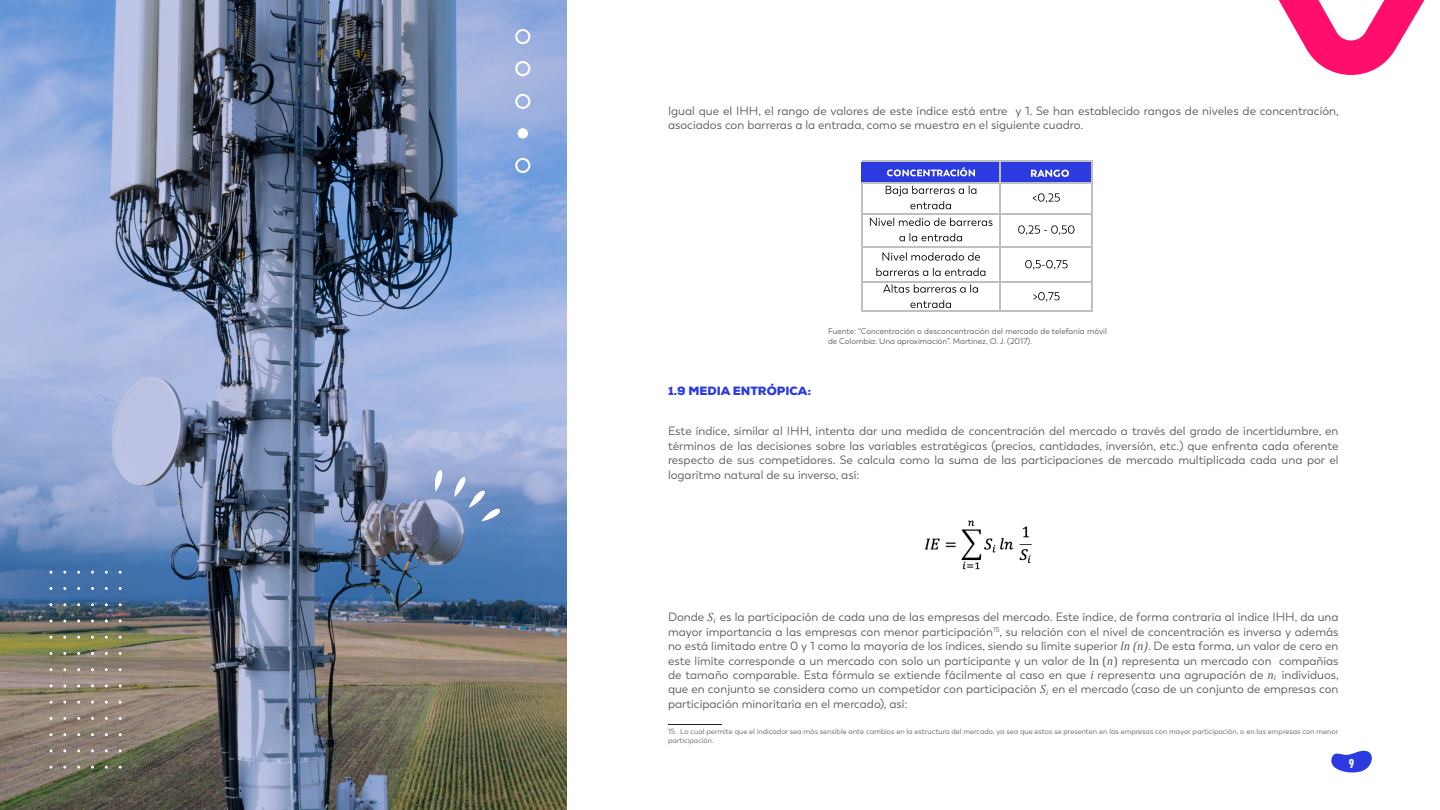
<style>
.page{position:relative;width:1440px;height:810px;background:#fff}
.page>*{position:absolute;margin:0;border:0;box-sizing:border-box;transform-origin:0 0}
.t1{font:12.75px "Core Paint B3 W01";color:#fff}
.t2{font:12px/14.4px "Boston";color:#57585a;text-align:justify}
.t3{font:900 12px "Nexa";color:#2b3be0}
.t4{font:8.25px/9.9px "Boston";color:#57585a}
.t5{font:7.5px/9px "Boston";color:#636366}
.t6{font:italic 7.5px "Cambria";color:#57585a}
.s1{font-family:"Cambria";font-style:italic}
.s2{font-family:"Cambria"}
</style>
<div class="page">
<svg style="left:1331px;top:750px;width:41px;height:23px"></svg>
<hr style="left:668px;top:724px;width:54px;height:1px;background:#231f20">
<img style="left:0;top:0;width:567px;height:810px">
<svg style="left:434px;top:470px;width:9px;height:22px"></svg>
<svg style="left:454px;top:477px;width:46px;height:44px;background:#8aa4ce"></svg>
<svg style="left:515px;top:29px;width:15px;height:15px"></svg>
<div style="left:518px;top:128px;width:10px;height:11px;background:#fff;border-radius:50%"></div>
<svg style="left:515px;top:61px;width:15px;height:15px"></svg>
<svg style="left:515px;top:94px;width:16px;height:15px"></svg>
<svg style="left:515px;top:158px;width:16px;height:15px"></svg>
<svg style="left:1278px;top:0;width:147px;height:75px"></svg>
<div style="left:861px;top:162px;width:139px;height:20px;background:#2b3be0"></div>
<div style="left:1001px;top:162px;width:91px;height:20px;background:#2b3be0"></div>
<hr style="left:862px;top:160px;width:138px;height:2px;background:#bfbfbf">
<hr style="left:1001px;top:160px;width:91px;height:2px;background:#bfbfbf">
<svg style="left:886px;top:186px;width:90px;height:23px"></svg>
<svg style="left:1033px;top:193px;width:27px;height:10px"></svg>
<hr style="left:864px;top:182px;width:136px;height:2px;background:#bfbfbf">
<hr style="left:1001px;top:182px;width:91px;height:2px;background:#bfbfbf">
<svg style="left:870px;top:218px;width:123px;height:8px"></svg>
<svg style="left:899px;top:233px;width:63px;height:8px"></svg>
<svg style="left:1018px;top:225px;width:56px;height:10px"></svg>
<svg style="left:861px;top:182px;width:3px;height:32px"></svg>
<hr style="left:862px;top:213px;width:138px;height:1px;background:#bfbfbf">
<svg style="left:1000px;top:160px;width:1px;height:54px"></svg>
<hr style="left:1001px;top:213px;width:91px;height:1px;background:#bfbfbf">
<svg style="left:1092px;top:160px;width:1px;height:54px"></svg>
<hr style="left:861px;top:214px;width:1px;height:32px;background:#bfbfbf">
<hr style="left:1000px;top:214px;width:1px;height:32px;background:#bfbfbf">
<hr style="left:1092px;top:214px;width:1px;height:32px;background:#bfbfbf">
<svg style="left:882px;top:252px;width:98px;height:9px"></svg>
<svg style="left:876px;top:268px;width:109px;height:8px"></svg>
<svg style="left:1025px;top:260px;width:43px;height:9px"></svg>
<hr style="left:862px;top:246px;width:138px;height:2px;background:#bfbfbf">
<hr style="left:1001px;top:246px;width:91px;height:2px;background:#bfbfbf">
<hr style="left:861px;top:248px;width:1px;height:33px;background:#bfbfbf">
<hr style="left:1000px;top:248px;width:1px;height:33px;background:#bfbfbf">
<hr style="left:1092px;top:248px;width:1px;height:33px;background:#bfbfbf">
<svg style="left:883px;top:284px;width:95px;height:9px"></svg>
<svg style="left:910px;top:300px;width:41px;height:8px"></svg>
<svg style="left:1033px;top:292px;width:27px;height:10px"></svg>
<hr style="left:862px;top:281px;width:138px;height:1px;background:#bfbfbf">
<hr style="left:1001px;top:281px;width:91px;height:1px;background:#bfbfbf">
<svg style="left:861px;top:281px;width:1px;height:31px"></svg>
<hr style="left:862px;top:311px;width:138px;height:1px;background:#bfbfbf">
<svg style="left:1000px;top:281px;width:1px;height:31px"></svg>
<hr style="left:1001px;top:311px;width:91px;height:1px;background:#bfbfbf">
<svg style="left:1092px;top:281px;width:1px;height:31px"></svg>
<svg style="left:887px;top:167px;width:88px;height:9px"></svg>
<svg style="left:1031px;top:170px;width:38px;height:7px"></svg>
<img style="left:924px;top:520px;width:108px;height:50px">
<p class="t2" style="left:668px;top:104px;width:672px">Igual que el IHH, el rango de valores de este índice está entre y 1. Se han establecido rangos de niveles de concentración, asociados con barreras a la entrada, como se muestra en el siguiente cuadro.</p>
<p class="t4" style="left:828px;top:326px;width:281px">Fuente: “Concentración o desconcentración del mercado de telefonía móvil de Colombia: Una aproximación”. Martinez, O. J. (2017).</p>
<p class="t3" style="left:668px;top:383px;width:145px">1.9 MEDIA ENTRÓPICA:</p>
<p class="t2" style="left:668px;top:424px;width:672px">Este índice, similar al IHH, intenta dar una medida de concentración del mercado a través del grado de incertidumbre, en términos de las decisiones sobre las variables estratégicas (precios, cantidades, inversión, etc.) que enfrenta cada oferente respecto de sus competidores. Se calcula como la suma de las participaciones de mercado multiplicada cada una por el logaritmo natural de su inverso, así:</p>
<p class="t2" style="left:668px;top:610px;width:672px">Donde <span class="s1">S</span> es la participación de cada una de las empresas del mercado. Este índice, de forma contraria al índice IHH, da una mayor importancia a las empresas con menor participación<sup>15</sup>, su relación con el nivel de concentración es inversa y además no está limitado entre 0 y 1 como la mayoría de los índices, siendo su límite superior <span class="s1">ln (n)</span>. De esta forma, un valor de cero en este límite corresponde a un mercado con solo un participante y un valor de <span class="s2">ln (</span><span class="s1">n</span><span class="s2">)</span> representa un mercado con compañías de tamaño comparable. Esta fórmula se extiende fácilmente al caso en que <span class="s1">i</span> representa una agrupación de <span class="s1">n</span> individuos, que en conjunto se considera como un competidor con participación <span class="s1">S</span> en el mercado (caso de un conjunto de empresas con participación minoritaria en el mercado), así:</p>
<p class="t5" style="left:668px;top:727px;width:672px">15. Lo cual permite que el indicador sea más sensible ante cambios en la estructura del mercado, ya sea que estos se presenten en las empresas con mayor participación, o en las empresas con menor participación.</p>
<p class="t6" style="left:713px;top:615px;width:4px">i</p>
<p class="t6" style="left:1274px;top:673px;width:4px">i</p>
<p class="t6" style="left:1046px;top:687px;width:4px">i</p>
<p class="t1" style="left:1349px;top:756px;width:7px">9</p>
</div>
